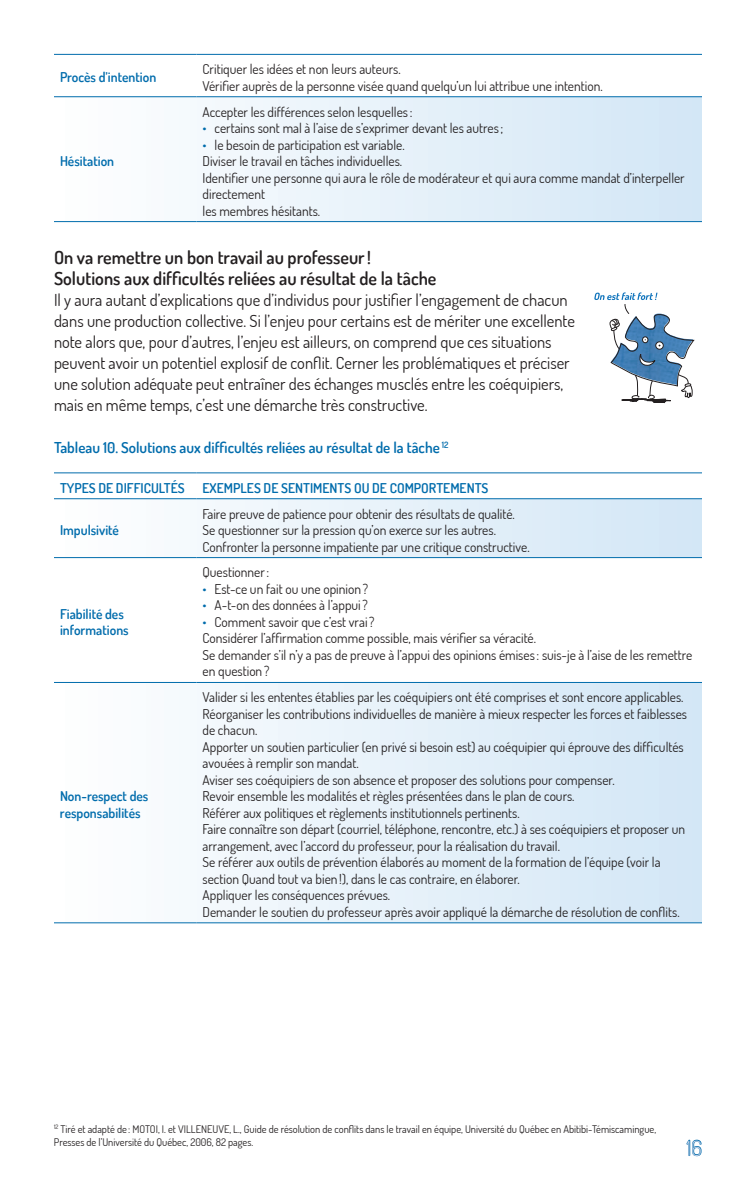
<style>
.page{position:relative;width:756px;height:1188px;background:#fff}
.page>*{position:absolute;margin:0;border:0;box-sizing:border-box;transform-origin:0 0}
.Gros_titre{font:300 21px "Dosis";color:#c5d3e9}
.Sous-titre_2{font:600 18px "Dosis";color:#231f20}
.Texte_courant{font:16.5px/21px "Dosis";color:#231f20}
.Titre_tableau{font:600 15px "Dosis";color:#006cac}
.Texte_tableau{font:13.5px/16.5px "Dosis";color:#231f20}
.Texte_tableau-2{font:600 13.5px/16.5px "Dosis";color:#006cac}
.Note{font:10.5px/13.5px "Dosis";color:#231f20}
.s1{color:#006cac}
</style>
<div class="page">
<svg style="left:54px;top:97px;width:648px;height:124px"></svg>
<hr style="left:54px;top:54px;width:143px;height:1px;background:#006cac">
<hr style="left:197px;top:54px;width:505px;height:1px;background:#006cac">
<hr style="left:54px;top:96px;width:143px;height:1px;background:#006cac">
<hr style="left:197px;top:96px;width:505px;height:1px;background:#006cac">
<hr style="left:54px;top:221px;width:143px;height:1px;background:#006cac">
<hr style="left:197px;top:221px;width:505px;height:1px;background:#006cac">
<svg style="left:54px;top:499px;width:648px;height:58px"></svg>
<svg style="left:197px;top:683px;width:505px;height:239px"></svg>
<hr style="left:54px;top:472px;width:143px;height:1px;background:#006cac">
<hr style="left:197px;top:472px;width:505px;height:1px;background:#006cac">
<hr style="left:54px;top:498px;width:143px;height:1px;background:#006cac">
<hr style="left:197px;top:498px;width:505px;height:1px;background:#006cac">
<hr style="left:54px;top:557px;width:143px;height:1px;background:#006cac">
<hr style="left:197px;top:557px;width:505px;height:1px;background:#006cac">
<hr style="left:54px;top:682px;width:143px;height:1px;background:#006cac">
<hr style="left:197px;top:682px;width:505px;height:1px;background:#006cac">
<hr style="left:54px;top:922px;width:143px;height:1px;background:#006cac">
<hr style="left:197px;top:922px;width:505px;height:1px;background:#006cac">
<svg style="left:594px;top:292px;width:100px;height:111px"></svg>
<svg style="left:686px;top:1139px;width:16px;height:17px"></svg>
<p class="Texte_tableau-2" style="left:60px;top:69px;width:98px">Procès d’intention</p>
<p class="Texte_tableau" style="left:203px;top:61px;width:200px">Critiquer les idées et non leurs auteurs.</p>
<p class="Texte_tableau" style="left:203px;top:77px;width:402px">Vérifier auprès de la personne visée quand quelqu’un lui attribue une intention.</p>
<p class="Texte_tableau" style="left:203px;top:103px;width:211px">Accepter les différences selon lesquelles:</p>
<p class="Texte_tableau" style="left:203px;top:120px;width:302px"><span class="s1">•</span> certains sont mal à l’aise de s’exprimer devant les autres;</p>
<p class="Texte_tableau" style="left:203px;top:136px;width:204px"><span class="s1">•</span> le besoin de participation est variable.</p>
<p class="Texte_tableau" style="left:203px;top:153px;width:201px">Diviser le travail en tâches individuelles.</p>
<p class="Texte_tableau" style="left:203px;top:169px;width:484px">Identifier une personne qui aura le rôle de modérateur et qui aura comme mandat d’interpeller directement</p>
<p class="Texte_tableau" style="left:203px;top:202px;width:119px">les membres hésitants.</p>
<p class="Sous-titre_2" style="left:54px;top:246px;width:318px">On va remettre un bon travail au professeur!</p>
<p class="Sous-titre_2" style="left:54px;top:267px;width:384px">Solutions aux difficultés reliées au résultat de la tâche</p>
<p class="Texte_courant" style="left:54px;top:289px;width:522px">Il y aura autant d’explications que d’individus pour justifier l’engagement de chacun dans une production collective. Si l’enjeu pour certains est de mériter une excellente note alors que, pour d’autres, l’enjeu est ailleurs, on comprend que ces situations peuvent avoir un potentiel explosif de conflit. Cerner les problématiques et préciser une solution adéquate peut entraîner des échanges musclés entre les coéquipiers, mais en même temps, c’est une démarche très constructive.</p>
<p class="Titre_tableau" style="left:54px;top:438px;width:396px">Tableau 10. Solutions aux difficultés reliées au résultat de la tâche <sup>12</sup></p>
<p class="Texte_tableau-2" style="left:60px;top:479px;width:126px">TYPES DE DIFFICULTÉS</p>
<p class="Texte_tableau-2" style="left:203px;top:479px;width:287px">EXEMPLES DE SENTIMENTS OU DE COMPORTEMENTS</p>
<p class="Texte_tableau-2" style="left:60px;top:522px;width:61px">Impulsivité</p>
<p class="Texte_tableau-2" style="left:60px;top:153px;width:56px">Hésitation</p>
<p class="Texte_tableau" style="left:203px;top:505px;width:314px">Faire preuve de patience pour obtenir des résultats de qualité.</p>
<p class="Texte_tableau" style="left:203px;top:522px;width:295px">Se questionner sur la pression qu’on exerce sur les autres.</p>
<p class="Texte_tableau" style="left:203px;top:538px;width:329px">Confronter la personne impatiente par une critique constructive.</p>
<p class="Texte_tableau-2" style="left:60px;top:605px;width:70px">Fiabilité des informations</p>
<p class="Texte_tableau-2" style="left:60px;top:788px;width:90px">Non-respect des responsabilités</p>
<p class="Texte_tableau" style="left:203px;top:564px;width:68px">Questionner:</p>
<p class="Texte_tableau" style="left:203px;top:580px;width:167px"><span class="s1">•</span> Est-ce un fait ou une opinion ?</p>
<p class="Texte_tableau" style="left:203px;top:597px;width:167px"><span class="s1">•</span> A-t-on des données à l’appui?</p>
<p class="Texte_tableau" style="left:203px;top:613px;width:174px"><span class="s1">•</span> Comment savoir que c’est vrai?</p>
<p class="Texte_tableau" style="left:203px;top:630px;width:335px">Considérer l’affirmation comme possible, mais vérifier sa véracité.</p>
<p class="Texte_tableau" style="left:203px;top:646px;width:491px">Se demander s’il n’y a pas de preuve à l’appui des opinions émises: suis-je à l’aise de les remettre en question ?</p>
<p class="Texte_tableau" style="left:203px;top:689px;width:483px">Valider si les ententes établies par les coéquipiers ont été comprises et sont encore applicables.</p>
<p class="Texte_tableau" style="left:203px;top:705px;width:486px">Réorganiser les contributions individuelles de manière à mieux respecter les forces et faiblesses de chacun.</p>
<p class="Texte_tableau" style="left:203px;top:738px;width:483px">Apporter un soutien particulier (en privé si besoin est) au coéquipier qui éprouve des difficultés avouées à remplir son mandat.</p>
<p class="Texte_tableau" style="left:203px;top:771px;width:414px">Aviser ses coéquipiers de son absence et proposer des solutions pour compenser.</p>
<p class="Texte_tableau" style="left:203px;top:788px;width:374px">Revoir ensemble les modalités et règles présentées dans le plan de cours.</p>
<p class="Texte_tableau" style="left:203px;top:804px;width:319px">Référer aux politiques et règlements institutionnels pertinents.</p>
<p class="Texte_tableau" style="left:203px;top:821px;width:484px">Faire connaître son départ (courriel, téléphone, rencontre, etc.) à ses coéquipiers et proposer un arrangement, avec l’accord du professeur, pour la réalisation du travail.</p>
<p class="Texte_tableau" style="left:203px;top:854px;width:460px">Se référer aux outils de prévention élaborés au moment de la formation de l’équipe (voir la section Quand tout va bien !), dans le cas contraire, en élaborer.</p>
<p class="Texte_tableau" style="left:203px;top:887px;width:189px">Appliquer les conséquences prévues.</p>
<p class="Texte_tableau" style="left:203px;top:903px;width:479px">Demander le soutien du professeur après avoir appliqué la démarche de résolution de conflits.</p>
<p class="Note" style="left:54px;top:1122px;width:604px"><sup>12</sup> Tiré et adapté de : MOTOI, I. et VILLENEUVE, L., Guide de résolution de conflits dans le travail en équipe, Université du Québec en Abitibi-Témiscamingue,<br>Presses de l’Université du Québec, 2006, 82 pages.</p>
<p class="Gros_titre" style="left:687px;top:1134px;width:17px">16</p>
</div>
